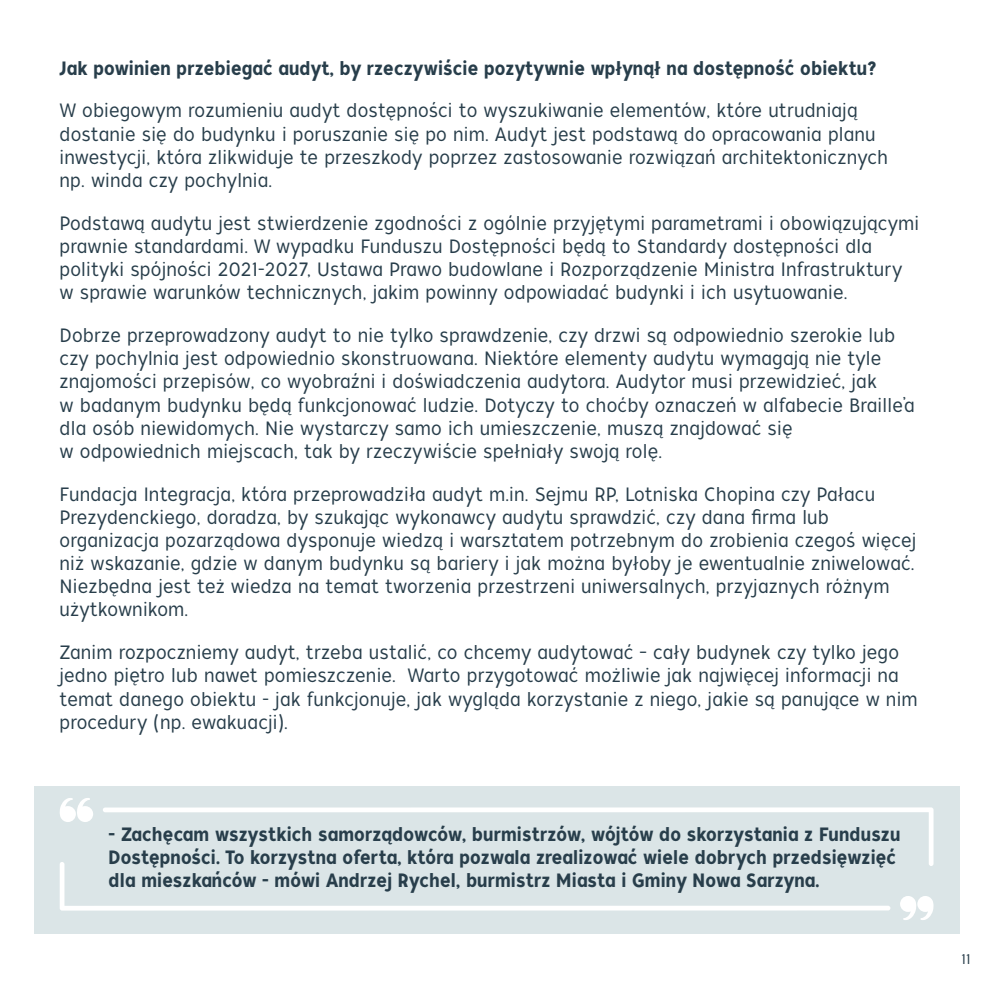
<style>
.page{position:relative;width:993px;height:993px;background:#fff}
.page>*{position:absolute;margin:0;border:0;box-sizing:border-box;transform-origin:0 0}
.t1{font:19.25px/23.1px "Tide Sans Cond 300 Lil Kahuna";letter-spacing:.01em;color:#283e4b}
.cytat{font:19.25px/23.1px "Tide Sans Cond 500 Dudette";letter-spacing:.01em;color:#283e4b}
.t2{font:14px "Tide Sans Cond 300 Lil Kahuna";color:#283e4b}
</style>
<div class="page">
<div style="left:34px;top:785px;width:925px;height:148px;background:#dbe5e7"></div>
<svg style="left:103px;top:807px;width:830px;height:58px"></svg>
<svg style="left:60px;top:798px;width:33px;height:23px"></svg>
<svg style="left:60px;top:861px;width:830px;height:49px"></svg>
<svg style="left:900px;top:896px;width:33px;height:23px"></svg>
<p class="cytat" style="left:60px;top:57px;width:819px">Jak powinien przebiegać audyt, by rzeczywiście pozytywnie wpłynął na dostępność obiektu?</p>
<p class="t1" style="left:60px;top:100px;width:829px">W obiegowym rozumieniu audyt dostępności to wyszukiwanie elementów, które utrudniają dostanie się do budynku i poruszanie się po nim. Audyt jest podstawą do opracowania planu inwestycji, która zlikwiduje te przeszkody poprzez zastosowanie rozwiązań architektonicznych np. winda czy pochylnia.</p>
<p class="t1" style="left:60px;top:212px;width:860px">Podstawą audytu jest stwierdzenie zgodności z ogólnie przyjętymi parametrami i obowiązującymi prawnie standardami. W wypadku Funduszu Dostępności będą to Standardy dostępności dla polityki spójności 2021-2027, Ustawa Prawo budowlane i Rozporządzenie Ministra Infrastruktury w sprawie warunków technicznych, jakim powinny odpowiadać budynki i ich usytuowanie.</p>
<p class="t1" style="left:60px;top:324px;width:856px">Dobrze przeprowadzony audyt to nie tylko sprawdzenie, czy drzwi są odpowiednio szerokie lub czy pochylnia jest odpowiednio skonstruowana. Niektóre elementy audytu wymagają nie tyle znajomości przepisów, co wyobraźni i doświadczenia audytora. Audytor musi przewidzieć, jak<br>w badanym budynku będą funkcjonować ludzie. Dotyczy to choćby oznaczeń w alfabecie Braille’a dla osób niewidomych. Nie wystarczy samo ich umieszczenie, muszą znajdować się<br>w odpowiednich miejscach, tak by rzeczywiście spełniały swoją rolę.</p>
<p class="t1" style="left:60px;top:482px;width:857px">Fundacja Integracja, która przeprowadziła audyt m.in. Sejmu RP, Lotniska Chopina czy Pałacu Prezydenckiego, doradza, by szukając wykonawcy audytu sprawdzić, czy dana firma lub organizacja pozarządowa dysponuje wiedzą i warsztatem potrzebnym do zrobienia czegoś więcej niż wskazanie, gdzie w danym budynku są bariery i jak można byłoby je ewentualnie zniwelować.<br>Niezbędna jest też wiedza na temat tworzenia przestrzeni uniwersalnych, przyjaznych różnym użytkownikom.</p>
<p class="t1" style="left:60px;top:641px;width:859px">Zanim rozpoczniemy audyt, trzeba ustalić, co chcemy audytować – cały budynek czy tylko jego jedno piętro lub nawet pomieszczenie. Warto przygotować możliwie jak najwięcej informacji na temat danego obiektu - jak funkcjonuje, jak wygląda korzystanie z niego, jakie są panujące w nim procedury (np. ewakuacji).</p>
<p class="cytat" style="left:109px;top:823px;width:793px">- Zachęcam wszystkich samorządowców, burmistrzów, wójtów do skorzystania z Funduszu<br>Dostępności. To korzystna oferta, która pozwala zrealizować wiele dobrych przedsięwzięć dla mieszkańców - mówi Andrzej Rychel, burmistrz Miasta i Gminy Nowa Sarzyna.</p>
<p class="t2" style="left:961px;top:950px;width:11px">11</p>
</div>
